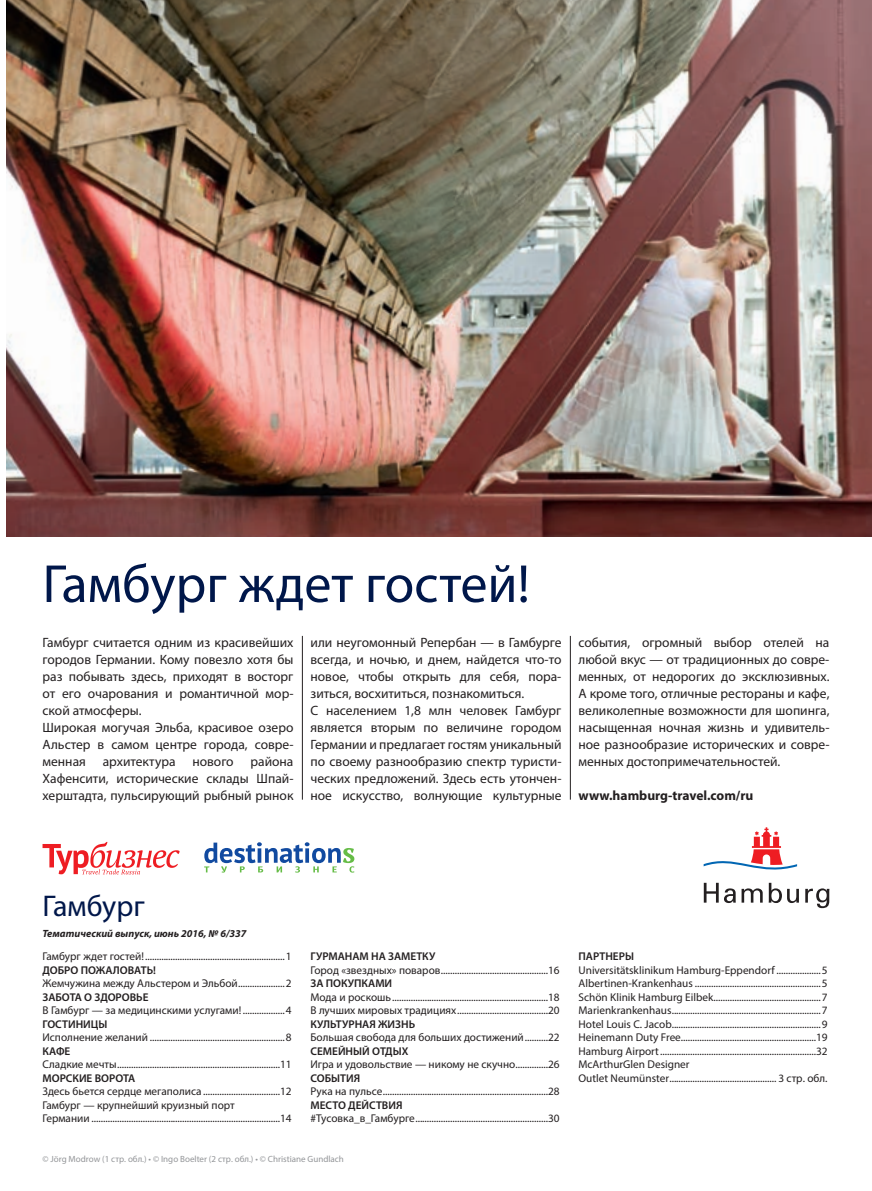
<style>
.page{position:relative;width:872px;height:1191px;background:#fff}
.page>*{position:absolute;margin:0;border:0;box-sizing:border-box;transform-origin:0 0}
.t1{font:54px "Myriad Pro";color:#00174a}
.t2{font:30px "Myriad Pro";color:#00174a}
.t3{font:13.5px/17px "Myriad Pro";color:#231f20}
.t4{font:700 13.5px "Myriad Pro";color:#231f20}
.t5{font:11.25px/13.5px "Myriad Pro";color:#231f20}
.t6{font:600 11.25px "Myriad Pro";color:#231f20}
.t7{font:italic 700 10.5px "Myriad Pro";color:#231f20}
.t8{font:9px "Myriad Pro";color:#939598}
</style>
<div class="page">
<img style="left:6px;top:0;width:866px;height:536px">
<hr style="left:302px;top:636px;width:1px;height:163px;background:#231f20">
<hr style="left:570px;top:636px;width:1px;height:163px;background:#231f20">
<svg style="left:43px;top:842px;width:136px;height:32px"></svg>
<svg style="left:204px;top:842px;width:150px;height:30px"></svg>
<svg style="left:704px;top:882px;width:14px;height:20px"></svg>
<svg style="left:724px;top:888px;width:11px;height:15px"></svg>
<svg style="left:741px;top:888px;width:21px;height:14px"></svg>
<svg style="left:768px;top:882px;width:31px;height:21px"></svg>
<svg style="left:805px;top:888px;width:24px;height:20px"></svg>
<svg style="left:703px;top:827px;width:94px;height:43px"></svg>
<h1 class="t1" style="left:43px;top:550px;width:489px">Гамбург ждет гостей!</h1>
<p class="t3" style="left:43px;top:633px;width:252px">Гамбург считается одним из красивейших городов Германии. Кому повезло хотя бы раз побывать здесь, приходят в восторг от его очарования и романтичной мор&shy;ской атмосферы.<br>Широкая могучая Эльба, красивое озеро Альстер в самом центре города, совре&shy;менная архитектура нового района Хафенсити, исторические склады Шпай&shy;херштадта, пульсирующий рыбный рынок</p>
<p class="t3" style="left:310px;top:633px;width:252px">или неугомонный Репербан — в Гамбурге всегда, и ночью, и днем, найдется что-то новое, чтобы открыть для себя, пора&shy;зиться, восхититься, познакомиться.<br>С населением 1,8 млн человек Гамбург является вторым по величине городом Германии и предлагает гостям уникальный по своему разнообразию спектр туристи&shy;ческих предложений. Здесь есть утончен&shy;ное искусство, волнующие культурные</p>
<p class="t3" style="left:578px;top:633px;width:252px;text-align:justify">события, огромный выбор отелей на любой вкус — от традиционных до совре&shy;менных, от недорогих до эксклюзивных.<br>А кроме того, отличные рестораны и кафе, великолепные возможности для шопинга, насыщенная ночная жизнь и удивитель&shy;ное разнообразие исторических и совре&shy;менных достопримечательностей.</p>
<p class="t4" style="left:578px;top:786px;width:176px">www.hamburg-travel.com/ru</p>
<h2 class="t2" style="left:43px;top:887px;width:104px">Гамбург</h2>
<p class="t7" style="left:43px;top:927px;width:205px">Тематический выпуск, июнь 2016, № 6/337</p>
<p class="t5" style="left:43px;top:949px;width:250px">Гамбург ждет гостей!............................................................1</p>
<p class="t6" style="left:43px;top:962px;width:115px">ДОБРО ПОЖАЛОВАТЬ!</p>
<p class="t5" style="left:43px;top:976px;width:250px">Жемчужина между Альстером и Эльбой....................2</p>
<p class="t6" style="left:43px;top:989px;width:108px">ЗАБОТА О ЗДОРОВЬЕ</p>
<p class="t5" style="left:43px;top:1003px;width:250px">В Гамбург — за медицинскими услугами! ..................4</p>
<p class="t6" style="left:43px;top:1016px;width:66px">ГОСТИНИЦЫ</p>
<p class="t5" style="left:43px;top:1030px;width:250px">Исполнение желаний ..........................................................8</p>
<p class="t6" style="left:43px;top:1043px;width:29px">КАФЕ</p>
<p class="t5" style="left:43px;top:1057px;width:250px">Сладкие мечты......................................................................11</p>
<p class="t6" style="left:43px;top:1070px;width:94px">МОРСКИЕ ВОРОТА</p>
<p class="t5" style="left:43px;top:1084px;width:250px">Здесь бьется сердце мегаполиса .................................12<br>Гамбург — крупнейший круизный порт<br>Германии .................................................................................14</p>
<p class="t6" style="left:310px;top:949px;width:126px">ГУРМАНАМ НА ЗАМЕТКУ</p>
<p class="t5" style="left:310px;top:963px;width:250px">Город «звездных» поваров..............................................16</p>
<p class="t6" style="left:310px;top:976px;width:83px">ЗА ПОКУПКАМИ</p>
<p class="t5" style="left:310px;top:990px;width:250px">Мода и роскошь...................................................................18<br>В лучших мировых традициях.......................................20</p>
<p class="t6" style="left:310px;top:1016px;width:106px">КУЛЬТУРНАЯ ЖИЗНЬ</p>
<p class="t5" style="left:310px;top:1030px;width:250px">Большая свобода для больших достижений..........22</p>
<p class="t6" style="left:310px;top:1043px;width:99px">СЕМЕЙНЫЙ ОТДЫХ</p>
<p class="t5" style="left:310px;top:1057px;width:250px">Игра и удовольствие — никому не скучно..............26</p>
<p class="t6" style="left:310px;top:1070px;width:51px">СОБЫТИЯ</p>
<p class="t5" style="left:310px;top:1084px;width:250px">Рука на пульсе.......................................................................28</p>
<p class="t6" style="left:310px;top:1097px;width:93px">МЕСТО ДЕЙСТВИЯ</p>
<p class="t5" style="left:310px;top:1111px;width:250px">#Тусовка_в_Гамбурге.........................................................30</p>
<p class="t8" style="left:43px;top:1153px;width:303px">© Jörg Modrow (1 стр. обл.) • © Ingo Boelter (2 стр. обл.) • © Christiane Gundlach</p>
<p class="t6" style="left:578px;top:949px;width:57px">ПАРТНЕРЫ</p>
<p class="t5" style="left:578px;top:963px;width:250px">Universitätsklinikum Hamburg-Eppendorf ...................5<br>Albertinen-Krankenhaus ......................................................5<br>Schön Klinik Hamburg Eilbek..............................................7<br>Marienkrankenhaus................................................................7<br>Hotel Louis C. Jacob................................................................9<br>Heinemann Duty Free..........................................................19<br>Hamburg Airport...................................................................32<br>McArthurGlen Designer<br>Outlet Neumünster.............................................. 3 стр. обл.</p>
</div>
